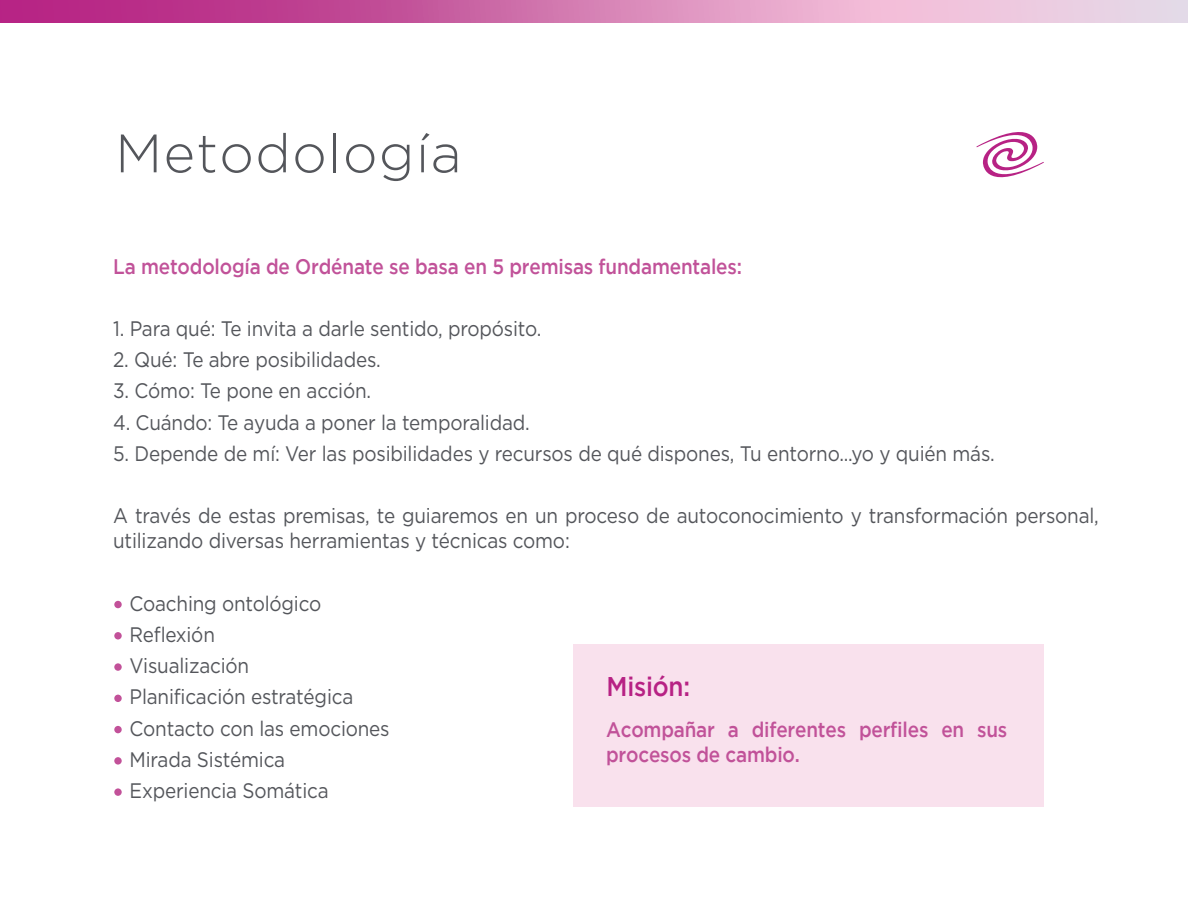
<style>
.page{position:relative;width:1188px;height:918px;background:#fff}
.page>*{position:absolute;margin:0;border:0;box-sizing:border-box;transform-origin:0 0}
.t1{font:300 54px "Gotham";letter-spacing:.025em;color:#54565b}
.t2{font:500 27px "Gotham";letter-spacing:-.01em;color:#b72284;scale:.9 1}
.t3{font:21px/31.2px "Gotham";letter-spacing:-.01em;color:#54565b;scale:.9 1}
.t4{font:500 21px/25.2px "Gotham";letter-spacing:-.01em;color:#c15299;scale:.9 1}
</style>
<div class="page">
<svg style="left:0;top:0;width:1188px;height:23px;background:#d47eb4"></svg>
<div style="left:114px;top:601px;width:8px;height:7px;background:#c25199;border-radius:50%"></div>
<div style="left:114px;top:632px;width:8px;height:8px;background:#c25199;border-radius:50%"></div>
<div style="left:114px;top:663px;width:8px;height:8px;background:#c25199;border-radius:50%"></div>
<div style="left:114px;top:695px;width:8px;height:7px;background:#c25199;border-radius:50%"></div>
<div style="left:114px;top:726px;width:8px;height:7px;background:#c25199;border-radius:50%"></div>
<div style="left:114px;top:757px;width:8px;height:8px;background:#c25199;border-radius:50%"></div>
<div style="left:114px;top:788px;width:8px;height:8px;background:#c25199;border-radius:50%"></div>
<svg style="left:976px;top:132px;width:68px;height:46px"></svg>
<div style="left:573px;top:644px;width:471px;height:163px;background:#f9e1ed"></div>
<h1 class="t1" style="left:115px;top:124px;width:348px">Metodología</h1>
<p class="t4" style="left:113px;top:253px;width:700px">La metodología de Ordénate se basa en 5 premisas fundamentales:</p>
<p class="t3" style="left:113px;top:313px;width:477px">1. Para qué: Te invita a darle sentido, propósito.</p>
<p class="t3" style="left:113px;top:344px;width:299px">2. Qué: Te abre posibilidades.</p>
<p class="t3" style="left:113px;top:375px;width:288px">3. Cómo: Te pone en acción.</p>
<p class="t3" style="left:113px;top:406px;width:464px">4. Cuándo: Te ayuda a poner la temporalidad.</p>
<p class="t3" style="left:113px;top:437px;width:981px">5. Depende de mí: Ver las posibilidades y recursos de qué dispones, Tu entorno...yo y quién más.</p>
<p class="t3" style="left:113px;top:503px;width:1097px;line-height:25.2px">A través de estas premisas, te guiaremos en un proceso de autoconocimiento y transformación personal, utilizando diversas herramientas y técnicas como:</p>
<p class="t3" style="left:130px;top:587px;width:291px">Coaching ontológico<br>Reflexión<br>Visualización<br>Planificación estratégica<br>Contacto con las emociones<br>Mirada Sistémica<br>Experiencia Somática</p>
<p class="t2" style="left:607px;top:671px;width:94px">Misión:</p>
<p class="t4" style="left:606px;top:717px;width:447px">Acompañar a diferentes perfiles en sus procesos de cambio.</p>
</div>
